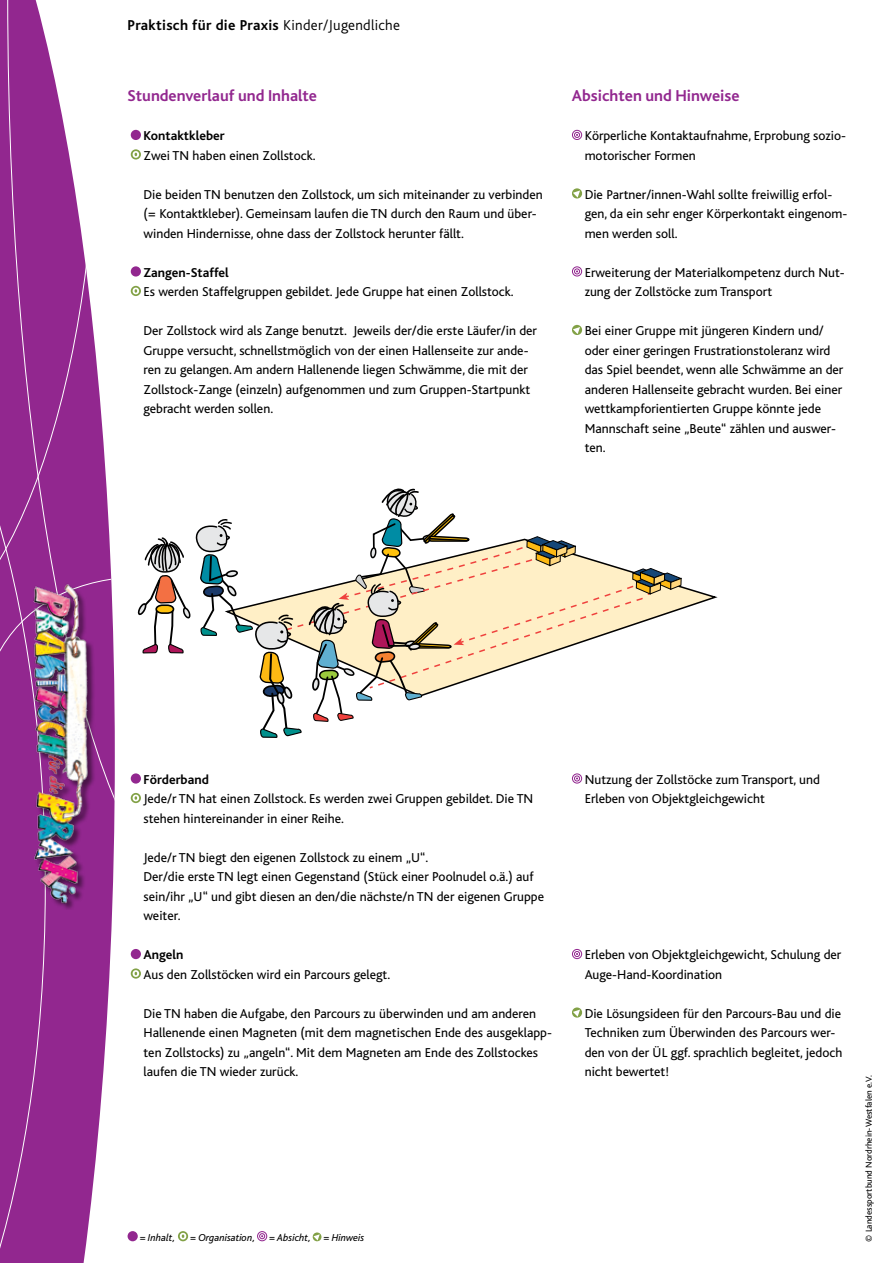
<style>
.page{position:relative;width:893px;height:1263px;background:#fff}
.page>*{position:absolute;margin:0;border:0;box-sizing:border-box;transform-origin:0 0}
.t1{font:700 16.5px "Bliss";color:#92278f}
.t2{font:700 15px "Bliss";letter-spacing:.02em;color:#000}
.t3{font:13.5px/19.5px "Bliss";color:#000}
.t4{font:700 13.5px "Bliss";color:#000}
.t5{font:italic 10.5px "Bliss";color:#000}
.t6{font:9px "Bliss";color:#000}
.s1{font-weight:300}
</style>
<div class="page">
<div style="left:131px;top:130px;width:10px;height:10px;background:#92278f;border-radius:50%"></div>
<svg style="left:131px;top:149px;width:10px;height:11px"></svg>
<svg style="left:133px;top:151px;width:6px;height:7px"></svg>
<div style="left:131px;top:266px;width:10px;height:11px;background:#92278f;border-radius:50%"></div>
<svg style="left:131px;top:286px;width:10px;height:10px"></svg>
<svg style="left:133px;top:288px;width:6px;height:6px"></svg>
<div style="left:131px;top:773px;width:10px;height:11px;background:#92278f;border-radius:50%"></div>
<svg style="left:131px;top:793px;width:10px;height:10px"></svg>
<svg style="left:133px;top:795px;width:6px;height:6px"></svg>
<div style="left:131px;top:949px;width:10px;height:10px;background:#92278f;border-radius:50%"></div>
<svg style="left:131px;top:968px;width:10px;height:11px"></svg>
<svg style="left:133px;top:970px;width:6px;height:7px"></svg>
<div style="left:128px;top:1231px;width:10px;height:10px;background:#92278f;border-radius:50%"></div>
<svg style="left:178px;top:1231px;width:10px;height:10px"></svg>
<svg style="left:180px;top:1233px;width:6px;height:6px"></svg>
<svg style="left:257px;top:1231px;width:10px;height:10px"></svg>
<svg style="left:312px;top:1232px;width:10px;height:10px"></svg>
<svg style="left:572px;top:130px;width:10px;height:10px"></svg>
<svg style="left:572px;top:188px;width:11px;height:11px"></svg>
<svg style="left:572px;top:266px;width:10px;height:11px"></svg>
<svg style="left:572px;top:324px;width:11px;height:11px"></svg>
<svg style="left:572px;top:773px;width:10px;height:11px"></svg>
<svg style="left:572px;top:949px;width:10px;height:10px"></svg>
<svg style="left:572px;top:1007px;width:11px;height:11px"></svg>
<svg style="left:0;top:0;width:90px;height:301px"></svg>
<svg style="left:0;top:301px;width:115px;height:962px;background:#9e409c"></svg>
<div style="left:35px;top:585px;width:61px;height:324px;background:#000;opacity:.5"></div>
<img style="left:26px;top:574px;width:62px;height:335px">
<svg style="left:683px;top:586px;width:35px;height:23px"></svg>
<svg style="left:137px;top:488px;width:546px;height:250px"></svg>
<p class="t2" style="left:128px;top:18px;width:274px">Praktisch für die Praxis <span class="s1">Kinder/Jugendliche</span></p>
<p class="t1" style="left:128px;top:87px;width:191px">Stundenverlauf und Inhalte</p>
<p class="t1" style="left:572px;top:87px;width:169px">Absichten und Hinweise</p>
<p class="t4" style="left:143px;top:129px;width:83px">Kontaktkleber</p>
<p class="t3" style="left:143px;top:146px;width:173px">Zwei TN haben einen Zollstock.</p>
<p class="t3" style="left:143px;top:185px;width:401px">Die beiden TN benutzen den Zollstock, um sich miteinander zu verbinden (= Kontaktkleber). Gemeinsam laufen die TN durch den Raum und über&shy;winden Hindernisse, ohne dass der Zollstock herunter fällt.</p>
<p class="t4" style="left:143px;top:265px;width:87px">Zangen-Staffel</p>
<p class="t3" style="left:143px;top:282px;width:372px">Es werden Staffelgruppen gebildet. Jede Gruppe hat einen Zollstock.</p>
<p class="t3" style="left:143px;top:321px;width:395px">Der Zollstock wird als Zange benutzt. Jeweils der/die erste Läufer/in der Gruppe versucht, schnellstmöglich von der einen Hallenseite zur ande&shy;ren zu gelangen. Am andern Hallenende liegen Schwämme, die mit der Zollstock-Zange (einzeln) aufgenommen und zum Gruppen-Startpunkt gebracht werden sollen.</p>
<p class="t3" style="left:585px;top:126px;width:263px">Körperliche Kontaktaufnahme, Erprobung sozio&shy;motorischer Formen</p>
<p class="t3" style="left:585px;top:185px;width:264px">Die Partner/innen-Wahl sollte freiwillig erfol&shy;gen, da ein sehr enger Körperkontakt eingenom&shy;men werden soll.</p>
<p class="t3" style="left:585px;top:263px;width:261px">Erweiterung der Materialkompetenz durch Nut&shy;zung der Zollstöcke zum Transport</p>
<p class="t3" style="left:585px;top:321px;width:260px">Bei einer Gruppe mit jüngeren Kindern und/ oder einer geringen Frustrationstoleranz wird das Spiel beendet, wenn alle Schwämme an der anderen Hallenseite gebracht wurden. Bei einer wettkampforientierten Gruppe könnte jede Mannschaft seine „Beute“ zählen und auswer&shy;ten.</p>
<p class="t4" style="left:143px;top:772px;width:67px">Förderband</p>
<p class="t3" style="left:143px;top:789px;width:391px">Jede/r TN hat einen Zollstock. Es werden zwei Gruppen gebildet. Die TN stehen hintereinander in einer Reihe.</p>
<p class="t3" style="left:143px;top:848px;width:402px">Jede/r TN biegt den eigenen Zollstock zu einem „U“.<br>Der/die erste TN legt einen Gegenstand (Stück einer Poolnudel o.ä.) auf sein/ihr „U“ und gibt diesen an den/die nächste/n TN der eigenen Gruppe weiter.</p>
<p class="t4" style="left:143px;top:948px;width:41px">Angeln</p>
<p class="t3" style="left:143px;top:965px;width:248px">Aus den Zollstöcken wird ein Parcours gelegt.</p>
<p class="t3" style="left:143px;top:1004px;width:410px">Die TN haben die Aufgabe, den Parcours zu überwinden und am anderen Hallenende einen Magneten (mit dem magnetischen Ende des ausgeklapp&shy;ten Zollstocks) zu „angeln“. Mit dem Magneten am Ende des Zollstockes laufen die TN wieder zurück.</p>
<p class="t5" style="left:140px;top:1232px;width:37px">= Inhalt,</p>
<p class="t5" style="left:190px;top:1232px;width:67px">= Organisation,</p>
<p class="t5" style="left:269px;top:1232px;width:96px">= Absicht, = Hinweis</p>
<p class="t3" style="left:585px;top:770px;width:237px">Nutzung der Zollstöcke zum Transport, und<br>Erleben von Objektgleichgewicht</p>
<p class="t3" style="left:585px;top:945px;width:258px">Erleben von Objektgleichgewicht, Schulung der<br>Auge-Hand-Koordination</p>
<p class="t3" style="left:585px;top:1004px;width:259px">Die Lösungsideen für den Parcours-Bau und die Techniken zum Überwinden des Parcours wer&shy;den von der ÜL ggf. sprachlich begleitet, jedoch nicht bewertet!</p>
<p class="t6" style="left:864px;top:1242px;width:168px;rotate:-90deg">© Landessportbund Nordrhein-Westfalen e.V.</p>
</div>
